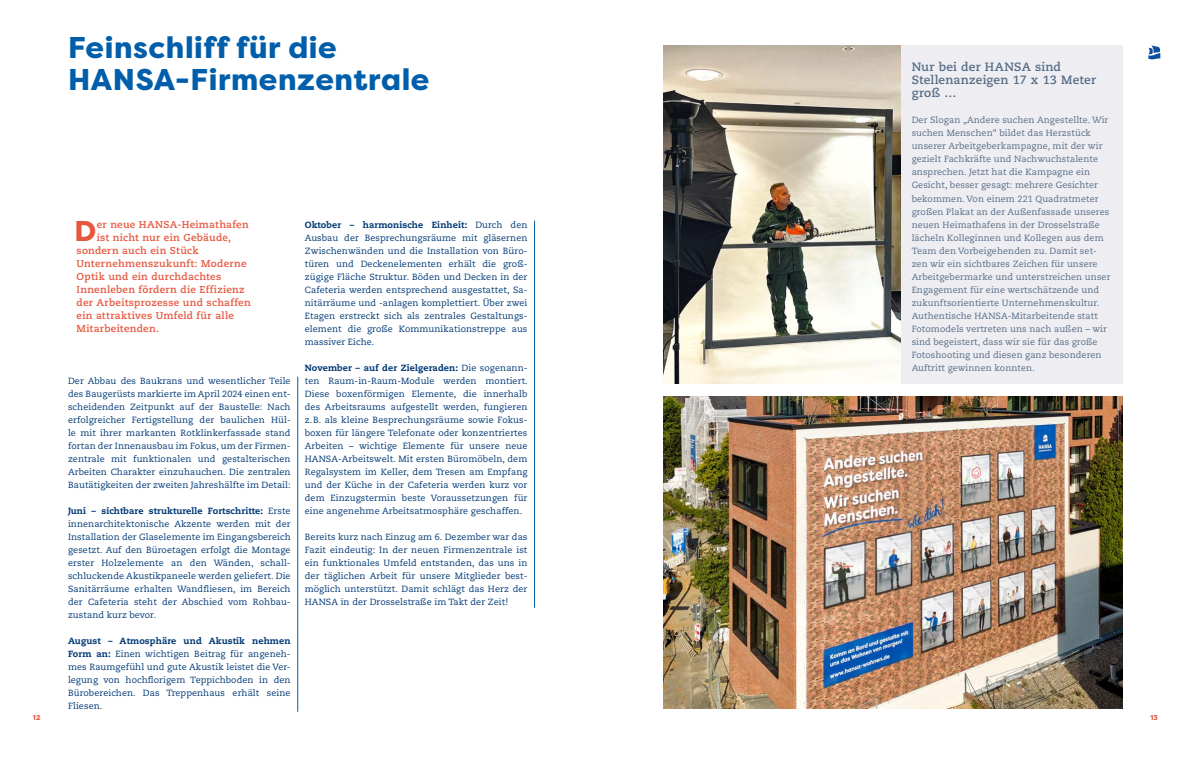
<style>
.page{position:relative;width:1191px;height:766px;background:#fff}
.page>*{position:absolute;margin:0;border:0;box-sizing:border-box;transform-origin:0 0}
.Headline_30_Pt_linksbündig{font:800 30px/32px "Filson Pro";letter-spacing:.02em;color:#005eaa}
.Copy_intro_Initial{font:800 28.6px "Filson Pro";color:#e6573f}
.Zwischenheadline_1_ohne_Linie{font:700 12px/13px "Caecilia LT Pro 75";letter-spacing:.015em;color:#566c86}
.Copy_intro_Initial-2{font:700 10px "Caecilia LT Pro 75";letter-spacing:.025em;color:#e6573f}
.Copytext_Caecilia_roman{font:9px/13px "Caecilia LT Pro 55 Roman";letter-spacing:.01em;color:#003a76}
.Copy_Caecilia_roman_ohne_Linie{font:9px/13px "Caecilia LT Pro 55 Roman";letter-spacing:.01em;color:#566c86}
.t1{font:800 7px "Filson Pro";color:#e6573f}
.s1{font-family:"Caecilia LT Pro 85";font-weight:800}
</style>
<div class="page">
<svg style="left:1148px;top:45px;width:13px;height:15px"></svg>
<img style="left:663px;top:396px;width:460px;height:312px">
<hr style="left:297px;top:376px;width:1px;height:335px;background:#005eaa">
<hr style="left:534px;top:220px;width:1px;height:387px;background:#005eaa">
<div style="left:900px;top:45px;width:223px;height:338px;background:#eeeef2"></div>
<img style="left:663px;top:45px;width:237px;height:338px">
<p class="Headline_30_Pt_linksbündig" style="left:68px;top:32px;width:363px">Feinschliff für die<br>HANSA-Firmenzentrale</p>
<p class="Copy_intro_Initial" style="left:74px;top:212px;width:23px">D</p>
<p class="Copy_intro_Initial-2" style="left:97px;top:217px;width:153px">er neue HANSA-Heimathafen</p>
<p class="Copy_intro_Initial-2" style="left:97px;top:230px;width:136px">ist nicht nur ein Gebäude,</p>
<p class="Copy_intro_Initial-2" style="left:77px;top:243px;width:124px">sondern auch ein Stück</p>
<p class="Copy_intro_Initial-2" style="left:77px;top:256px;width:172px">Unternehmenszukunft: Moderne</p>
<p class="Copy_intro_Initial-2" style="left:77px;top:269px;width:146px">Optik und ein durchdachtes</p>
<p class="Copy_intro_Initial-2" style="left:77px;top:282px;width:169px">Innenleben fördern die Effizienz</p>
<p class="Copy_intro_Initial-2" style="left:77px;top:295px;width:176px">der Arbeitsprozesse und schaffen</p>
<p class="Copy_intro_Initial-2" style="left:77px;top:308px;width:159px">ein attraktives Umfeld für alle</p>
<p class="Copy_intro_Initial-2" style="left:77px;top:321px;width:84px">Mitarbeitenden.</p>
<p class="Copytext_Caecilia_roman" style="left:68px;top:374px;width:224px">Der Abbau des Baukrans und wesentlicher Teile des Baugerüsts markierte im April 2024 einen ent&shy;scheidenden Zeitpunkt auf der Baustelle: Nach erfolgreicher Fertigstellung der baulichen Hül&shy;le mit ihrer markanten Rotklinkerfassade stand fortan der Innenausbau im Fokus, um der Firmen&shy;zentrale mit funktionalen und gestalterischen Arbeiten Charakter einzuhauchen. Die zentralen Bautätigkeiten der zweiten Jahreshälfte im Detail:</p>
<p class="Copytext_Caecilia_roman" style="left:68px;top:504px;width:224px"><span class="s1">Juni – sichtbare strukturelle Fortschritte:</span> Erste innenarchitektonische Akzente werden mit der Installation der Glaselemente im Eingangsbereich gesetzt. Auf den Büroetagen erfolgt die Montage erster Holzelemente an den Wänden, schall&shy;schluckende Akustikpaneele werden geliefert. Die Sanitärräume erhalten Wandfliesen, im Bereich der Cafeteria steht der Abschied vom Rohbau&shy;zustand kurz bevor.</p>
<p class="Copytext_Caecilia_roman" style="left:68px;top:634px;width:224px;text-align:justify"><span class="s1">August – Atmosphäre und Akustik nehmen Form an:</span> Einen wichtigen Beitrag für angeneh&shy;mes Raumgefühl und gute Akustik leistet die Ver&shy;legung von hochflorigem Teppichboden in den Bürobereichen. Das Treppenhaus erhält seine Fliesen.</p>
<p class="Copytext_Caecilia_roman" style="left:305px;top:218px;width:224px"><span class="s1">Oktober – harmonische Einheit:</span> Durch den Ausbau der Besprechungsräume mit gläsernen Zwischenwänden und die Installation von Büro&shy;türen und Deckenelementen erhält die groß&shy;zügige Fläche Struktur. Böden und Decken in der Cafeteria werden entsprechend ausgestattet, Sa&shy;nitärräume und -anlagen komplettiert. Über zwei Etagen erstreckt sich als zentrales Gestaltungs&shy;element die große Kommunikationstreppe aus massiver Eiche.</p>
<p class="Copytext_Caecilia_roman" style="left:305px;top:361px;width:224px;text-align:justify"><span class="s1">November – auf der Zielgeraden:</span> Die sogenann&shy;ten Raum-in-Raum-Module werden montiert.<br>Diese boxenförmigen Elemente, die innerhalb des Arbeitsraums aufgestellt werden, fungieren z.B. als kleine Besprechungsräume sowie Fokus&shy;boxen für längere Telefonate oder konzentriertes Arbeiten – wichtige Elemente für unsere neue HANSA-Arbeitswelt. Mit ersten Büromöbeln, dem Regalsystem im Keller, dem Tresen am Empfang und der Küche in der Cafeteria werden kurz vor dem Einzugstermin beste Voraussetzungen für eine angenehme Arbeitsatmosphäre geschaffen.</p>
<p class="Copytext_Caecilia_roman" style="left:305px;top:530px;width:224px;text-align:justify">Bereits kurz nach Einzug am 6. Dezember war das Fazit eindeutig: In der neuen Firmenzentrale ist ein funktionales Umfeld entstanden, das uns in der täglichen Arbeit für unsere Mitglieder best&shy;möglich unterstützt. Damit schlägt das Herz der HANSA in der Drosselstraße im Takt der Zeit!</p>
<p class="Zwischenheadline_1_ohne_Linie" style="left:911px;top:60px;width:186px">Nur bei der HANSA sind<br>Stellenanzeigen 17 x 13 Meter groß …</p>
<p class="Copy_Caecilia_roman_ohne_Linie" style="left:911px;top:114px;width:200px">Der Slogan „Andere suchen Angestellte. Wir suchen Menschen“ bildet das Herzstück unserer Arbeitgeberkampagne, mit der wir gezielt Fachkräfte und Nachwuchstalente ansprechen. Jetzt hat die Kampagne ein Gesicht, besser gesagt: mehrere Gesichter bekommen. Von einem 221 Quadratmeter großen Plakat an der Außenfassade unseres neuen Heimathafens in der Drosselstraße lächeln Kolleginnen und Kollegen aus dem Team den Vorbeigehenden zu. Damit set&shy;zen wir ein sichtbares Zeichen für unsere Arbeitgebermarke und unterstreichen unser Engagement für eine wertschätzende und zukunftsorientierte Unternehmenskultur.<br>Authentische HANSA-Mitarbeitende statt Fotomodels vertreten uns nach außen – wir sind begeistert, dass wir sie für das große Fotoshooting und diesen ganz besonderen Auftritt gewinnen konnten.</p>
<p class="t1" style="left:33px;top:713px;width:9px">12</p>
<p class="t1" style="left:1150px;top:713px;width:9px">13</p>
</div>
